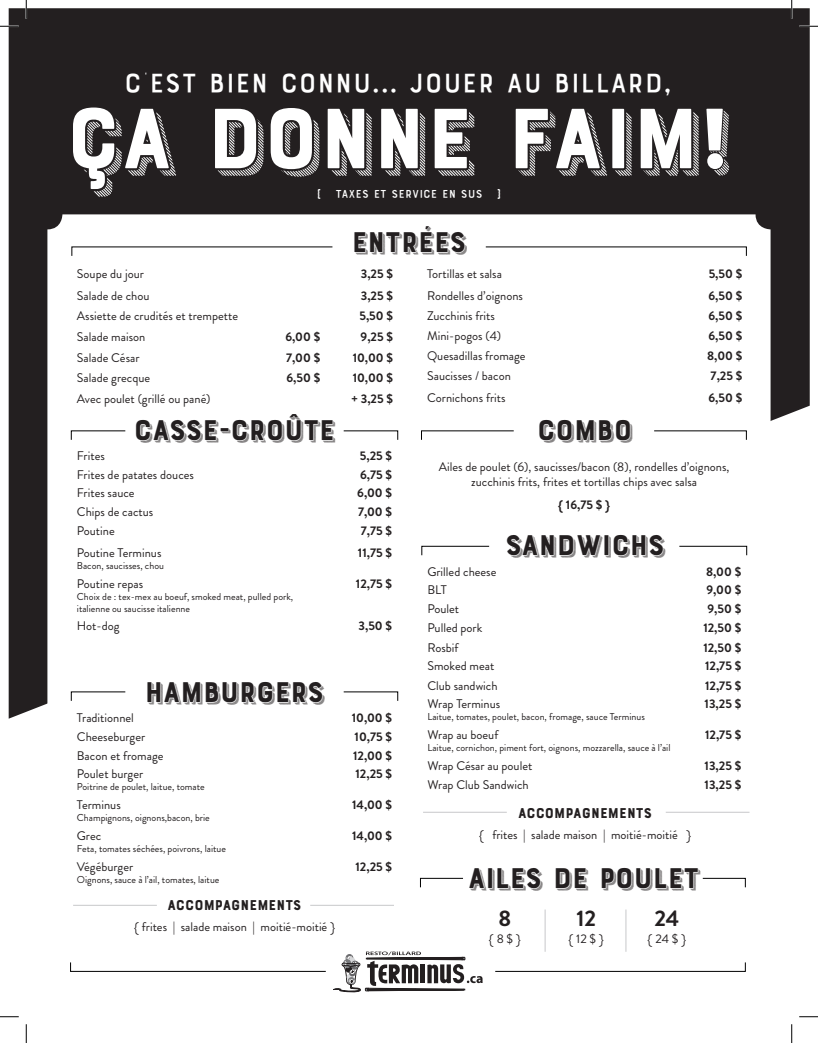
<style>
.page{position:relative;width:818px;height:1043px;background:#fff}
.page>*{position:absolute;margin:0;border:0;box-sizing:border-box;transform-origin:0 0}
.t1{font:90px "Bourton Drop Stripes B";color:#fff}
.t2{font:30px "Bourton Drop Stripes B";color:#231f20}
.t3{font:30px "Bourton Base Drop";color:#fff}
.t4{font:700 22.5px "Brandon Grotesque";color:#231f20}
.t5{font:15px "Bourton Base";color:#231f20}
.t6{font:12.5px/15px "Brandon Grotesque";color:#231f20;text-align:center}
.t7{font:700 12.5px "Brandon Grotesque";color:#231f20}
.t8{font:12.5px "Bourton Base Drop";color:#fff}
.t9{font:10px/12px "Brandon Grotesque";color:#231f20}
</style>
<div class="page">
<div style="left:9px;top:8px;width:800px;height:710px;background:#231f20"></div>
<div style="left:47px;top:214px;width:723px;height:530px;background:#fff;border-radius:15px"></div>
<svg style="left:71px;top:430px;width:55px;height:10px"></svg>
<svg style="left:71px;top:691px;width:55px;height:10px"></svg>
<svg style="left:343px;top:430px;width:55px;height:10px"></svg>
<svg style="left:343px;top:691px;width:55px;height:10px"></svg>
<svg style="left:421px;top:545px;width:68px;height:11px"></svg>
<svg style="left:679px;top:545px;width:68px;height:11px"></svg>
<svg style="left:485px;top:246px;width:262px;height:10px"></svg>
<svg style="left:71px;top:246px;width:262px;height:10px"></svg>
<svg style="left:420px;top:877px;width:43px;height:11px"></svg>
<svg style="left:702px;top:877px;width:44px;height:11px"></svg>
<hr style="left:423px;top:812px;width:84px;height:1px;background:#c7c8ca">
<hr style="left:665px;top:812px;width:84px;height:1px;background:#c7c8ca">
<hr style="left:73px;top:905px;width:84px;height:1px;background:#c7c8ca">
<hr style="left:310px;top:905px;width:84px;height:1px;background:#c7c8ca">
<hr style="left:544px;top:909px;width:1px;height:42px;background:#c7c8ca">
<hr style="left:625px;top:909px;width:1px;height:42px;background:#c7c8ca">
<svg style="left:495px;top:962px;width:251px;height:10px"></svg>
<svg style="left:70px;top:962px;width:256px;height:10px"></svg>
<svg style="left:333px;top:951px;width:149px;height:42px"></svg>
<svg style="left:421px;top:430px;width:93px;height:10px"></svg>
<svg style="left:654px;top:430px;width:93px;height:10px"></svg>
<svg style="left:0;top:25px;width:19px;height:2px"></svg>
<svg style="left:799px;top:25px;width:19px;height:2px"></svg>
<svg style="left:0;top:1016px;width:19px;height:1px"></svg>
<svg style="left:799px;top:1016px;width:19px;height:1px"></svg>
<svg style="left:25px;top:0;width:2px;height:19px"></svg>
<svg style="left:25px;top:1024px;width:2px;height:18px"></svg>
<svg style="left:790px;top:0;width:2px;height:19px"></svg>
<svg style="left:791px;top:1024px;width:1px;height:18px"></svg>
<h2 class="t3" style="left:124px;top:65px;width:549px">C’EST BIEN CONNU... JOUER AU BILLARD,</h2>
<h1 class="t1" style="left:66px;top:83px;width:665px">ÇA DONNE FAIM!</h1>
<p class="t8" style="left:316px;top:186px;width:186px">{ TAXES ET SERVICE EN SUS }</p>
<h2 class="t2" style="left:351px;top:223px;width:116px">ENTRÉES</h2>
<p class="t6" style="left:77px;top:267px;width:69px">Soupe du jour</p>
<p class="t7" style="left:361px;top:265px;width:34px">3,25 $</p>
<p class="t6" style="left:77px;top:289px;width:74px">Salade de chou</p>
<p class="t7" style="left:361px;top:287px;width:34px">3,25 $</p>
<p class="t6" style="left:77px;top:309px;width:163px">Assiette de crudités et trempette</p>
<p class="t7" style="left:359px;top:307px;width:35px">5,50 $</p>
<p class="t6" style="left:77px;top:330px;width:70px">Salade maison</p>
<p class="t7" style="left:285px;top:328px;width:36px">6,00 $</p>
<p class="t7" style="left:360px;top:328px;width:34px">9,25 $</p>
<p class="t6" style="left:77px;top:351px;width:64px">Salade César</p>
<p class="t7" style="left:286px;top:349px;width:36px">7,00 $</p>
<p class="t7" style="left:352px;top:349px;width:42px">10,00 $</p>
<p class="t6" style="left:77px;top:371px;width:75px">Salade grecque</p>
<p class="t7" style="left:286px;top:369px;width:35px">6,50 $</p>
<p class="t7" style="left:353px;top:369px;width:42px">10,00 $</p>
<p class="t6" style="left:77px;top:392px;width:135px">Avec poulet (grillé ou pané)</p>
<p class="t7" style="left:351px;top:390px;width:43px">+ 3,25 $</p>
<h2 class="t2" style="left:134px;top:411px;width:203px">CASSE-CROÛTE</h2>
<p class="t6" style="left:77px;top:448px;width:29px">Frites</p>
<p class="t7" style="left:360px;top:447px;width:34px">5,25 $</p>
<p class="t6" style="left:77px;top:467px;width:119px">Frites de patates douces</p>
<p class="t7" style="left:360px;top:465px;width:33px">6,75 $</p>
<p class="t6" style="left:77px;top:485px;width:59px">Frites sauce</p>
<p class="t7" style="left:357px;top:484px;width:36px">6,00 $</p>
<p class="t6" style="left:77px;top:504px;width:78px">Chips de cactus</p>
<p class="t7" style="left:358px;top:503px;width:36px">7,00 $</p>
<p class="t6" style="left:77px;top:523px;width:39px">Poutine</p>
<p class="t7" style="left:361px;top:522px;width:33px">7,75 $</p>
<p class="t6" style="left:77px;top:545px;width:86px">Poutine Terminus</p>
<p class="t9" style="left:77px;top:559px;width:89px">Bacon, saucisses, chou</p>
<p class="t7" style="left:358px;top:544px;width:36px">11,75 $</p>
<p class="t6" style="left:77px;top:576px;width:68px">Poutine repas</p>
<p class="t9" style="left:77px;top:590px;width:218px">Choix de : tex-mex au boeuf, smoked meat, pulled pork, italienne ou saucisse italienne</p>
<p class="t7" style="left:356px;top:574px;width:38px">12,75 $</p>
<p class="t6" style="left:77px;top:618px;width:44px">Hot-dog</p>
<p class="t7" style="left:358px;top:617px;width:35px">3,50 $</p>
<h2 class="t2" style="left:145px;top:673px;width:181px">HAMBURGERS</h2>
<p class="t6" style="left:77px;top:710px;width:59px">Traditionnel</p>
<p class="t7" style="left:352px;top:709px;width:42px">10,00 $</p>
<p class="t6" style="left:77px;top:729px;width:70px">Cheeseburger</p>
<p class="t7" style="left:354px;top:727px;width:39px">10,75 $</p>
<p class="t6" style="left:77px;top:748px;width:88px">Bacon et fromage</p>
<p class="t7" style="left:353px;top:746px;width:40px">12,00 $</p>
<p class="t6" style="left:77px;top:766px;width:68px">Poulet burger</p>
<p class="t9" style="left:77px;top:781px;width:129px">Poitrine de poulet, laitue, tomate</p>
<p class="t7" style="left:355px;top:765px;width:38px">12,25 $</p>
<p class="t6" style="left:77px;top:797px;width:45px">Terminus</p>
<p class="t9" style="left:77px;top:811px;width:134px">Champignons, oignons,bacon, brie</p>
<p class="t7" style="left:352px;top:796px;width:41px">14,00 $</p>
<p class="t6" style="left:77px;top:828px;width:26px">Grec</p>
<p class="t9" style="left:77px;top:842px;width:151px">Feta, tomates séchées, poivrons, laitue</p>
<p class="t7" style="left:352px;top:826px;width:41px">14,00 $</p>
<p class="t6" style="left:77px;top:859px;width:58px">Végéburger</p>
<p class="t9" style="left:77px;top:873px;width:144px">Oignons, sauce à l’ail, tomates, laitue</p>
<p class="t7" style="left:355px;top:857px;width:38px">12,25 $</p>
<p class="t5" style="left:168px;top:895px;width:135px">ACCOMPAGNEMENTS</p>
<p class="t6" style="left:134px;top:919px;width:202px">{ frites | salade maison | moitié-moitié }</p>
<p class="t6" style="left:427px;top:266px;width:76px">Tortillas et salsa</p>
<p class="t7" style="left:708px;top:265px;width:35px">5,50 $</p>
<p class="t6" style="left:427px;top:288px;width:97px">Rondelles d’oignons</p>
<p class="t7" style="left:708px;top:287px;width:35px">6,50 $</p>
<p class="t6" style="left:427px;top:308px;width:69px">Zucchinis frits</p>
<p class="t7" style="left:708px;top:306px;width:35px">6,50 $</p>
<p class="t6" style="left:427px;top:328px;width:76px">Mini-pogos (4)</p>
<p class="t7" style="left:708px;top:327px;width:35px">6,50 $</p>
<p class="t6" style="left:427px;top:348px;width:100px">Quesadillas fromage</p>
<p class="t7" style="left:707px;top:347px;width:37px">8,00 $</p>
<p class="t6" style="left:427px;top:368px;width:85px">Saucisses / bacon</p>
<p class="t7" style="left:710px;top:367px;width:33px">7,25 $</p>
<p class="t6" style="left:427px;top:390px;width:80px">Cornichons frits</p>
<p class="t7" style="left:708px;top:389px;width:35px">6,50 $</p>
<h2 class="t2" style="left:537px;top:411px;width:97px">COMBO</h2>
<p class="t6" style="left:439px;top:459px;width:292px">Ailes de poulet (6), saucisses/bacon (8), rondelles d’oignons, zucchinis frits, frites et tortillas chips avec salsa</p>
<p class="t7" style="left:558px;top:496px;width:53px">{ 16,75 $ }</p>
<h2 class="t2" style="left:505px;top:526px;width:161px">SANDWICHS</h2>
<p class="t6" style="left:427px;top:564px;width:70px">Grilled cheese</p>
<p class="t7" style="left:706px;top:562px;width:37px">8,00 $</p>
<p class="t6" style="left:427px;top:583px;width:21px">BLT</p>
<p class="t7" style="left:706px;top:581px;width:36px">9,00 $</p>
<p class="t6" style="left:427px;top:601px;width:33px">Poulet</p>
<p class="t7" style="left:707px;top:600px;width:35px">9,50 $</p>
<p class="t6" style="left:427px;top:620px;width:56px">Pulled pork</p>
<p class="t7" style="left:703px;top:619px;width:39px">12,50 $</p>
<p class="t6" style="left:427px;top:640px;width:33px">Rosbif</p>
<p class="t7" style="left:703px;top:638px;width:39px">12,50 $</p>
<p class="t6" style="left:427px;top:659px;width:68px">Smoked meat</p>
<p class="t7" style="left:705px;top:657px;width:38px">12,75 $</p>
<p class="t6" style="left:427px;top:678px;width:72px">Club sandwich</p>
<p class="t7" style="left:705px;top:676px;width:38px">12,75 $</p>
<p class="t6" style="left:427px;top:696px;width:74px">Wrap Terminus</p>
<p class="t9" style="left:427px;top:711px;width:219px">Laitue, tomates, poulet, bacon, fromage, sauce Terminus</p>
<p class="t7" style="left:704px;top:695px;width:38px">13,25 $</p>
<p class="t6" style="left:427px;top:727px;width:72px">Wrap au boeuf</p>
<p class="t9" style="left:427px;top:741px;width:244px">Laitue, cornichon, piment fort, oignons, mozzarella, sauce à l’ail</p>
<p class="t7" style="left:705px;top:726px;width:38px">12,75 $</p>
<p class="t6" style="left:427px;top:758px;width:106px">Wrap César au poulet</p>
<p class="t7" style="left:704px;top:756px;width:38px">13,25 $</p>
<p class="t6" style="left:427px;top:777px;width:103px">Wrap Club Sandwich</p>
<p class="t7" style="left:704px;top:775px;width:38px">13,25 $</p>
<p class="t5" style="left:518px;top:803px;width:135px">ACCOMPAGNEMENTS</p>
<p class="t6" style="left:479px;top:827px;width:214px">{ frites | salade maison | moitié-moitié }</p>
<h2 class="t2" style="left:468px;top:859px;width:233px">AILES DE POULET</h2>
<h3 class="t4" style="left:498px;top:902px;width:14px">8</h3>
<p class="t6" style="left:489px;top:931px;width:34px">{ 8 $ }</p>
<h3 class="t4" style="left:576px;top:902px;width:21px">12</h3>
<p class="t6" style="left:568px;top:931px;width:37px">{ 12 $ }</p>
<h3 class="t4" style="left:654px;top:902px;width:27px">24</h3>
<p class="t6" style="left:647px;top:931px;width:40px">{ 24 $ }</p>
</div>
